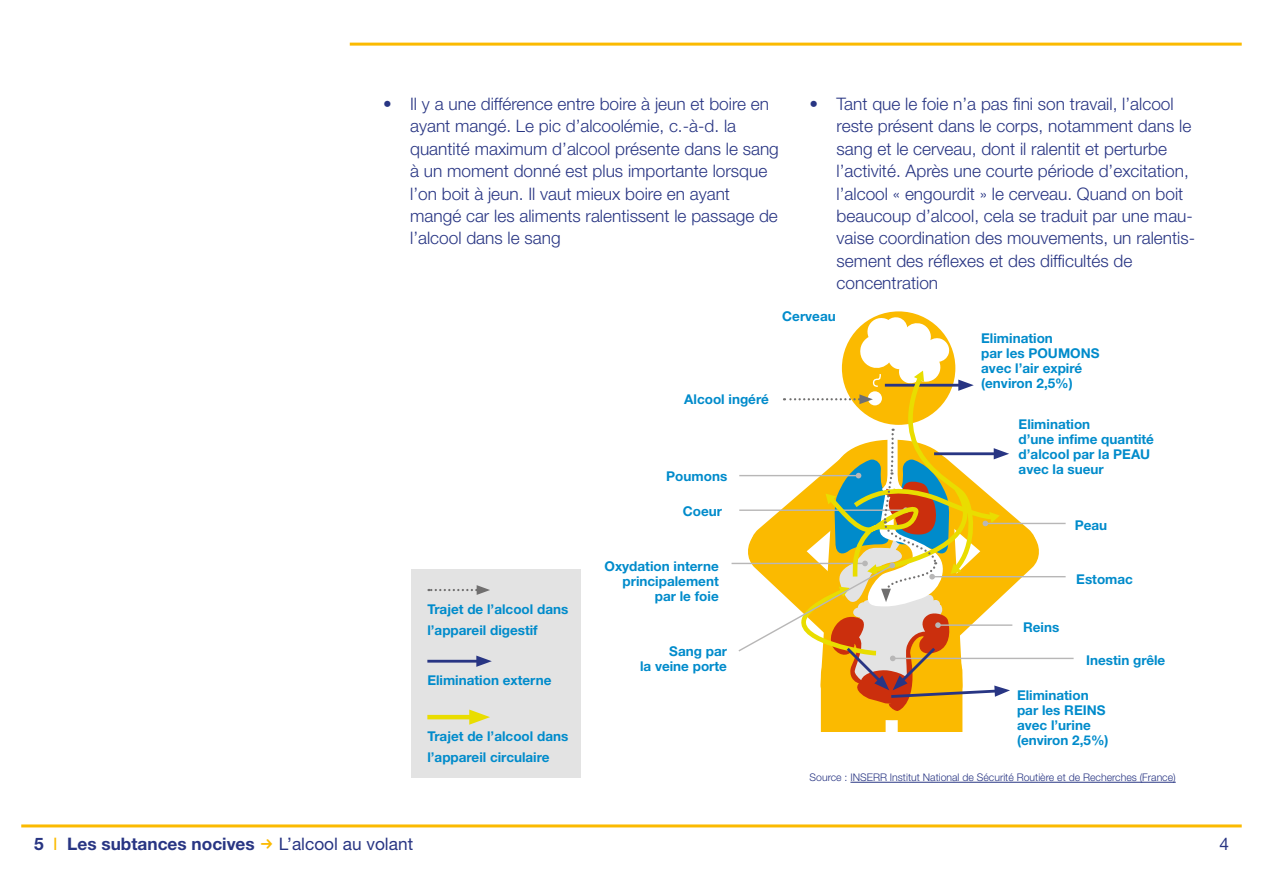
<style>
.page{position:relative;width:1263px;height:893px;background:#fff}
.page>*{position:absolute;margin:0;border:0;box-sizing:border-box;transform-origin:0 0}
.t1{font:300 17.25px/22.5px "Helvetica Neue LT Std";color:#283583}
.t2{font:700 17.25px "Helvetica Neue LT Std";color:#283583}
.t3{font:17.25px "Helvetica Neue LT Std";color:#283583}
.t4{font:700 13.5px/15px "Helvetica Neue LT Std";color:#008bcb}
.t5{font:300 10.5px "Helvetica Neue LT Std";color:#283583}
.s1{font-weight:400;color:#fbba00}
</style>
<div class="page">
<div style="left:411px;top:570px;width:170px;height:208px;background:#e3e3e3"></div>
<div style="left:821px;top:643px;width:65px;height:247px;background:#fbba00;border-radius:32px"></div>
<div style="left:898px;top:641px;width:64px;height:246px;background:#fbba00;border-radius:32px"></div>
<div style="left:771px;top:732px;width:236px;height:161px;background:#fff"></div>
<hr style="left:731px;top:563px;width:134px;height:1px;background:#b8b7b7">
<hr style="left:893px;top:658px;width:180px;height:1px;background:#b8b7b7">
<hr style="left:932px;top:576px;width:133px;height:1px;background:#b8b7b7">
<hr style="left:985px;top:523px;width:80px;height:1px;background:#b8b7b7">
<svg style="left:737px;top:316px;width:304px;height:404px"></svg>
<hr style="left:350px;top:43px;width:892px;height:3px;background:#fbba00">
<hr style="left:850px;top:782px;width:326px;height:1px;background:#283583">
<hr style="left:21px;top:824px;width:1221px;height:3px;background:#fbba00">
<svg style="left:428px;top:585px;width:62px;height:10px"></svg>
<hr style="left:427px;top:660px;width:55px;height:3px;background:#283583">
<svg style="left:476px;top:656px;width:16px;height:11px"></svg>
<hr style="left:427px;top:715px;width:50px;height:4px;background:#e9dd00">
<svg style="left:469px;top:709px;width:21px;height:16px"></svg>
<p class="t1" style="left:410px;top:92px;width:370px;text-indent:-27px">• Il y a une différence entre boire à jeun et boire en ayant mangé. Le pic d’alcoolémie, c.-à-d. la quantité maximum d’alcool présente dans le sang à un moment donné est plus importante lorsque l’on boit à jeun. Il vaut mieux boire en ayant mangé car les aliments ralentissent le passage de l’alcool dans le sang</p>
<p class="t1" style="left:837px;top:92px;width:360px;text-indent:-27px">• Tant que le foie n’a pas fini son travail, l’alcool reste présent dans le corps, notamment dans le sang et le cerveau, dont il ralentit et perturbe l’activité. Après une courte période d’excitation, l’alcool « engourdit » le cerveau. Quand on boit beaucoup d’alcool, cela se traduit par une mau&shy;vaise coordination des mouvements, un ralentis&shy;sement des réflexes et des difficultés de concentration</p>
<p class="t4" style="left:427px;top:598px;width:142px;line-height:20.7px">Trajet de l’alcool dans l’appareil digestif</p>
<p class="t4" style="left:427px;top:673px;width:126px">Elimination externe</p>
<p class="t4" style="left:427px;top:725px;width:142px;line-height:20.7px">Trajet de l’alcool dans l’appareil circulaire</p>
<p class="t4" style="left:782px;top:308px;width:55px">Cerveau</p>
<p class="t4" style="left:684px;top:391px;width:86px">Alcool ingéré</p>
<p class="t4" style="left:666px;top:469px;width:62px">Poumons</p>
<p class="t4" style="left:683px;top:503px;width:41px">Coeur</p>
<p class="t4" style="left:604px;top:558px;width:116px;text-align:right">Oxydation interne principalement par le foie</p>
<p class="t4" style="left:981px;top:330px;width:120px">Elimination<br>par les POUMONS avec l’air expiré (environ 2,5%)</p>
<p class="t4" style="left:1018px;top:417px;width:137px">Elimination<br>d’une infime quantité d’alcool par la PEAU avec la sueur</p>
<p class="t4" style="left:1075px;top:518px;width:34px">Peau</p>
<p class="t4" style="left:1023px;top:619px;width:38px">Reins</p>
<p class="t4" style="left:1076px;top:571px;width:58px">Estomac</p>
<p class="t4" style="left:640px;top:643px;width:88px;text-align:right">Sang par<br>la veine porte</p>
<p class="t4" style="left:1086px;top:653px;width:81px">Inestin grêle</p>
<p class="t4" style="left:1017px;top:687px;width:93px">Elimination par les REINS avec l’urine (environ 2,5%)</p>
<p class="t5" style="left:810px;top:771px;width:368px">Source : INSERR Institut National de Sécurité Routière et de Recherches (France)</p>
<p class="t2" style="left:34px;top:833px;width:222px">5 <span class="s1">I</span> Les subtances nocives</p>
<p class="t3" style="left:279px;top:833px;width:136px">L’alcool au volant</p>
<p class="t3" style="left:1219px;top:833px;width:11px">4</p>
</div>
